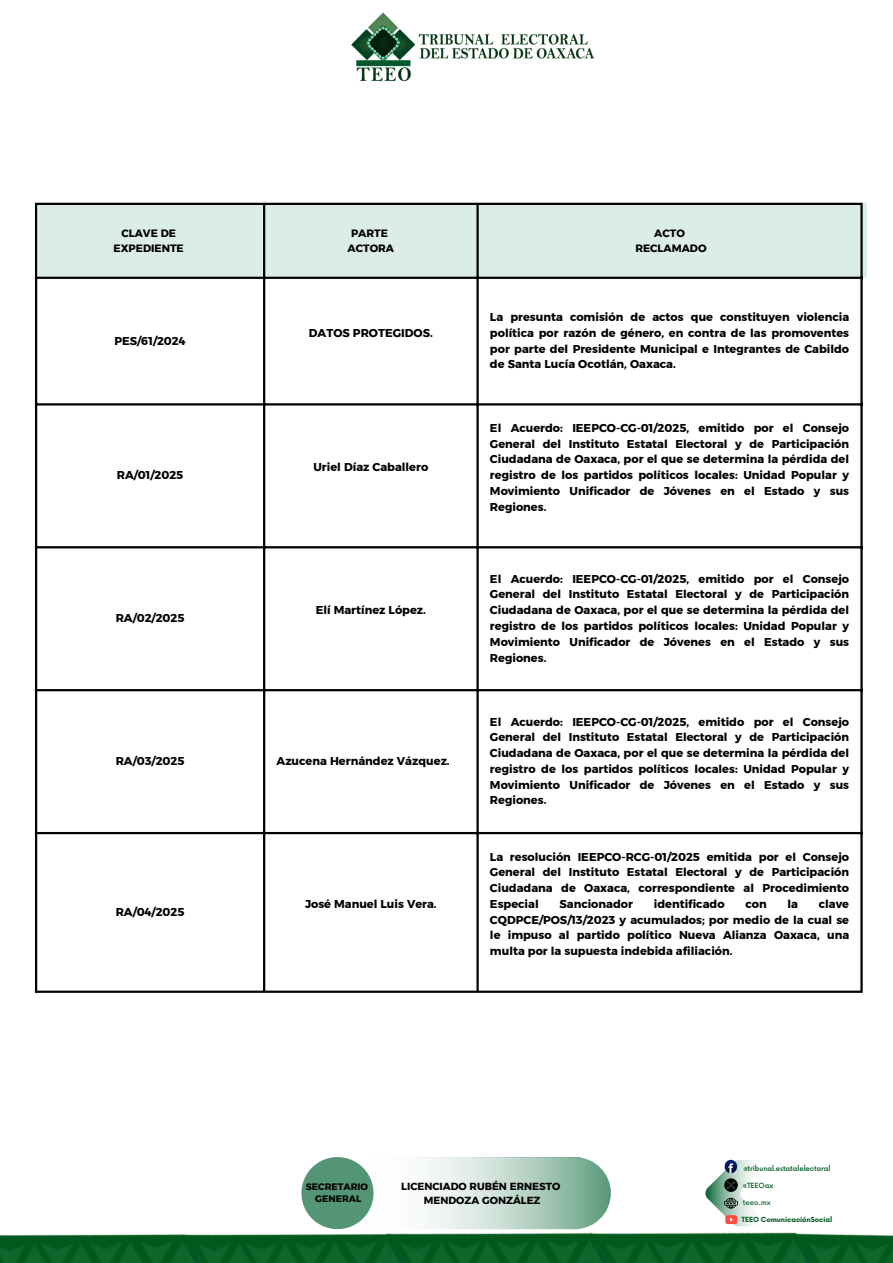
<style>
.page{position:relative;width:893px;height:1263px;background:#fff}
.page>*{position:absolute;margin:0;border:0;box-sizing:border-box;transform-origin:0 0}
.t1{font:11.4px/15.8px "Kief Montaser Bold";color:#000;text-align:justify}
.t2{font:10.65px "Kief Montaser Bold";color:#000}
.t3{font:10.27px "Kief Montaser Bold";color:#000}
.t4{font:9.38px/12.8px "Kief Montaser Bold";color:#000;text-align:center}
.t5{font:500 7.12px "Now";color:#237443}
.t6{font:500 6.98px "Now";letter-spacing:-.01em;color:#005d21}
.t7{font:700 6.9px "Now";letter-spacing:-.01em;color:#005d21}
</style>
<div class="page">
<img style="left:0;top:1234px;width:183px;height:29px">
<img style="left:183px;top:1229px;width:203px;height:34px">
<img style="left:386px;top:1229px;width:204px;height:34px">
<img style="left:590px;top:1159px;width:204px;height:104px">
<img style="left:794px;top:1232px;width:99px;height:31px">
<img style="left:351px;top:12px;width:244px;height:70px">
<svg style="left:704px;top:1160px;width:66px;height:66px"></svg>
<svg style="left:301px;top:1157px;width:310px;height:72px"></svg>
<div style="left:39px;top:203px;width:828px;height:74px;background:#dcede7"></div>
<hr style="left:35px;top:205px;width:2px;height:785px;background:#000">
<hr style="left:263px;top:205px;width:2px;height:785px;background:#000">
<hr style="left:476px;top:205px;width:3px;height:785px;background:#000">
<hr style="left:860px;top:205px;width:2px;height:785px;background:#000">
<hr style="left:35px;top:203px;width:827px;height:2px;background:#000">
<hr style="left:35px;top:277px;width:827px;height:2px;background:#000">
<hr style="left:35px;top:403px;width:827px;height:2px;background:#000">
<hr style="left:35px;top:546px;width:827px;height:2px;background:#000">
<hr style="left:35px;top:689px;width:827px;height:2px;background:#000">
<hr style="left:35px;top:832px;width:827px;height:2px;background:#000">
<hr style="left:35px;top:990px;width:827px;height:3px;background:#000">
<p class="t2" style="left:121px;top:227px;width:56px">CLAVE DE</p>
<p class="t2" style="left:114px;top:241px;width:72px">EXPEDIENTE</p>
<p class="t1" style="left:114px;top:333px;width:73px">PES/61/2024</p>
<p class="t1" style="left:117px;top:467px;width:68px">RA/01/2025</p>
<p class="t1" style="left:116px;top:610px;width:70px">RA/02/2025</p>
<p class="t2" style="left:351px;top:227px;width:38px">PARTE</p>
<p class="t2" style="left:348px;top:241px;width:48px">ACTORA</p>
<p class="t1" style="left:309px;top:325px;width:125px">DATOS PROTEGIDOS.</p>
<p class="t1" style="left:313px;top:459px;width:116px">Uriel Díaz Caballero</p>
<p class="t1" style="left:316px;top:602px;width:112px">Elí Martínez López.</p>
<p class="t1" style="left:116px;top:753px;width:70px">RA/03/2025</p>
<p class="t1" style="left:276px;top:753px;width:175px">Azucena Hernández Vázquez.</p>
<p class="t1" style="left:116px;top:904px;width:70px">RA/04/2025</p>
<p class="t1" style="left:305px;top:896px;width:133px">José Manuel Luis Vera.</p>
<p class="t2" style="left:654px;top:227px;width:32px">ACTO</p>
<p class="t2" style="left:635px;top:241px;width:73px">RECLAMADO</p>
<p class="t1" style="left:490px;top:309px;width:361px">La presunta comisión de actos que constituyen violencia política por razón de género, en contra de las promoventes por parte del Presidente Municipal e Integrantes de Cabildo de Santa Lucía Ocotlán, Oaxaca.</p>
<p class="t1" style="left:490px;top:420px;width:361px">El Acuerdo: IEEPCO-CG-01/2025, emitido por el Consejo General del Instituto Estatal Electoral y de Participación Ciudadana de Oaxaca, por el que se determina la pérdida del registro de los partidos políticos locales: Unidad Popular y Movimiento Unificador de Jóvenes en el Estado y sus Regiones.</p>
<p class="t1" style="left:490px;top:571px;width:361px">El Acuerdo: IEEPCO-CG-01/2025, emitido por el Consejo General del Instituto Estatal Electoral y de Participación Ciudadana de Oaxaca, por el que se determina la pérdida del registro de los partidos políticos locales: Unidad Popular y Movimiento Unificador de Jóvenes en el Estado y sus Regiones.</p>
<p class="t1" style="left:490px;top:714px;width:361px">El Acuerdo: IEEPCO-CG-01/2025, emitido por el Consejo General del Instituto Estatal Electoral y de Participación Ciudadana de Oaxaca, por el que se determina la pérdida del registro de los partidos políticos locales: Unidad Popular y Movimiento Unificador de Jóvenes en el Estado y sus Regiones.</p>
<p class="t1" style="left:490px;top:849px;width:361px">La resolución IEEPCO-RCG-01/2025 emitida por el Consejo General del Instituto Estatal Electoral y de Participación Ciudadana de Oaxaca, correspondiente al Procedimiento Especial</p>
<p class="t1" style="left:559px;top:896px;width:75px">Sancionador</p>
<p class="t1" style="left:654px;top:896px;width:72px">identificado</p>
<p class="t1" style="left:745px;top:896px;width:23px">con</p>
<p class="t1" style="left:787px;top:896px;width:12px">la</p>
<p class="t1" style="left:490px;top:896px;width:361px;text-indent:329px">clave CQDPCE/POS/13/2023 y acumulados; por medio de la cual se le impuso al partido político Nueva Alianza Oaxaca, una multa por la supuesta indebida afiliación.</p>
<p class="t6" style="left:743px;top:1164px;width:89px">@tribunal.estatalelectoral</p>
<p class="t4" style="left:306px;top:1180px;width:64px">SECRETARIO<br>GENERAL</p>
<p class="t3" style="left:401px;top:1179px;width:160px">LICENCIADO RUBÉN ERNESTO</p>
<p class="t6" style="left:742px;top:1182px;width:32px">@TEEOax</p>
<p class="t3" style="left:424px;top:1193px;width:118px">MENDOZA GONZÁLEZ</p>
<p class="t5" style="left:742px;top:1198px;width:30px">teeo.mx</p>
<p class="t7" style="left:741px;top:1216px;width:92px">TEEO ComunicaciónSocial</p>
</div>
